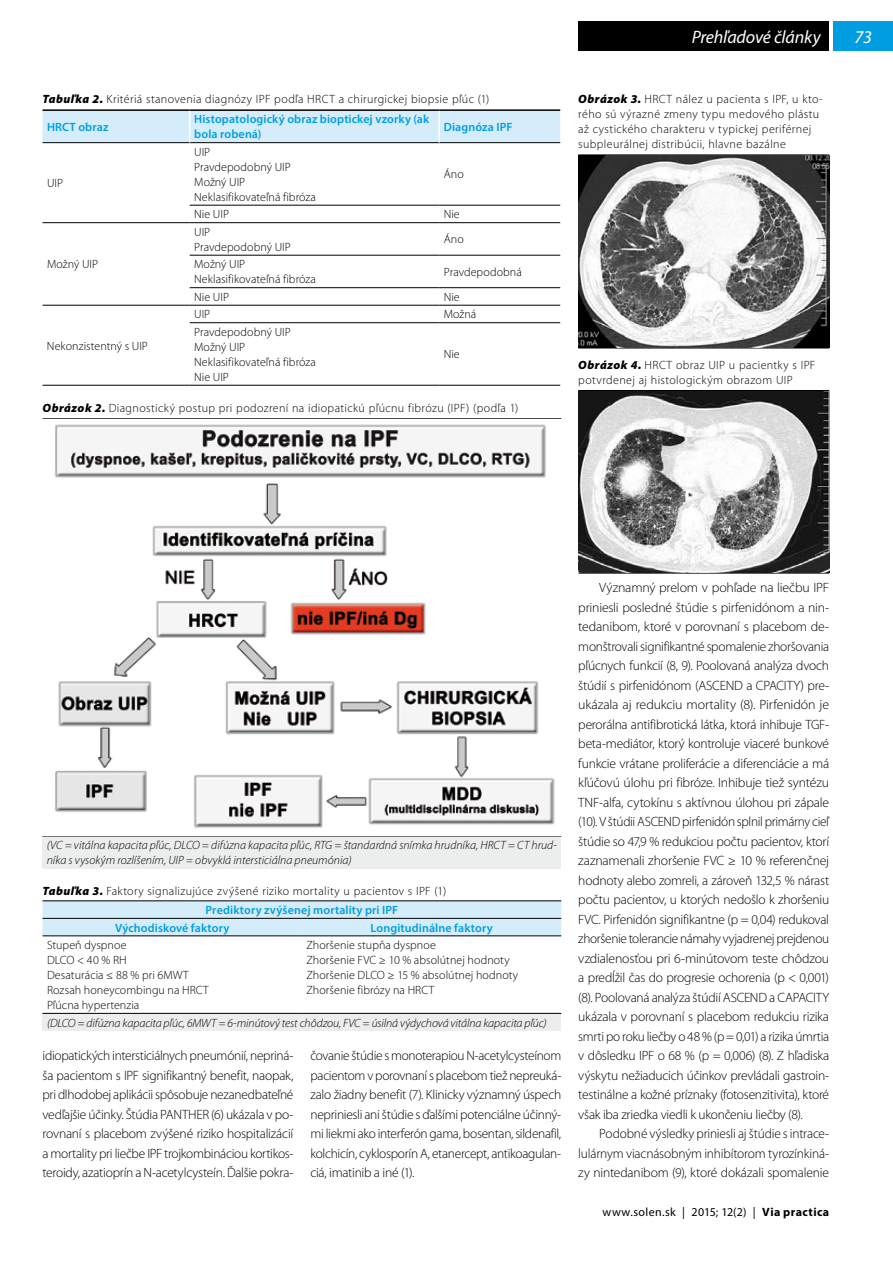
<style>
.page{position:relative;width:893px;height:1263px;background:#fff}
.page>*{position:absolute;margin:0;border:0;box-sizing:border-box;transform-origin:0 0}
.t1{font:italic 18px "Myriad Pro";letter-spacing:-.01em;color:#fff}
.t2{font:300 13.5px/19.5px "Myriad Pro";letter-spacing:-.02em;color:#000;text-align:justify}
.t3{font:300 12px/15px "Myriad Pro";letter-spacing:.015em;color:#000}
.t4{font:italic 300 12px/15px "Myriad Pro";color:#000}
.t5{font:300 12px/15px "Myriad Pro";letter-spacing:.035em;color:#000}
.t6{font:600 12px/15px "Myriad Pro";letter-spacing:.01em;color:#009ee0}
.t7{font:12px "Myriad Pro";letter-spacing:.03em;color:#000}
.s1{font-weight:900;font-style:italic}
.s2{font-weight:600;color:#009ee0}
.s3{font-weight:700}
</style>
<div class="page">
<div style="left:833px;top:21px;width:60px;height:30px;background:#009ee0"></div>
<div style="left:578px;top:21px;width:251px;height:30px;background:#000"></div>
<div style="left:43px;top:111px;width:517px;height:31px;background:#d5edfa"></div>
<svg style="left:43px;top:143px;width:517px;height:242px"></svg>
<hr style="left:43px;top:142px;width:147px;height:1px;background:#000">
<hr style="left:190px;top:142px;width:249px;height:1px;background:#000">
<hr style="left:439px;top:142px;width:121px;height:1px;background:#000">
<hr style="left:190px;top:205px;width:249px;height:1px;background:#000">
<hr style="left:439px;top:205px;width:121px;height:1px;background:#000">
<hr style="left:43px;top:222px;width:147px;height:1px;background:#000">
<hr style="left:190px;top:222px;width:249px;height:1px;background:#000">
<hr style="left:439px;top:222px;width:121px;height:1px;background:#000">
<hr style="left:190px;top:255px;width:249px;height:1px;background:#000">
<hr style="left:439px;top:255px;width:121px;height:1px;background:#000">
<hr style="left:190px;top:287px;width:249px;height:1px;background:#000">
<hr style="left:439px;top:287px;width:121px;height:1px;background:#000">
<hr style="left:43px;top:305px;width:147px;height:1px;background:#000">
<hr style="left:190px;top:305px;width:249px;height:1px;background:#000">
<hr style="left:439px;top:305px;width:121px;height:1px;background:#000">
<hr style="left:190px;top:322px;width:249px;height:1px;background:#000">
<hr style="left:439px;top:322px;width:121px;height:1px;background:#000">
<hr style="left:43px;top:109px;width:147px;height:2px;background:#000">
<hr style="left:190px;top:109px;width:249px;height:2px;background:#000">
<hr style="left:439px;top:109px;width:121px;height:2px;background:#000">
<hr style="left:189px;top:111px;width:1px;height:31px;background:#fff">
<hr style="left:438px;top:111px;width:2px;height:31px;background:#fff">
<hr style="left:43px;top:385px;width:147px;height:1px;background:#000">
<hr style="left:190px;top:385px;width:249px;height:1px;background:#000">
<hr style="left:439px;top:385px;width:121px;height:1px;background:#000">
<svg style="left:43px;top:901px;width:518px;height:112px"></svg>
<div style="left:43px;top:1013px;width:518px;height:18px;background:#eceded"></div>
<hr style="left:43px;top:900px;width:259px;height:1px;background:#000">
<hr style="left:302px;top:900px;width:259px;height:1px;background:#000">
<hr style="left:43px;top:918px;width:259px;height:1px;background:#000">
<hr style="left:302px;top:918px;width:259px;height:1px;background:#000">
<hr style="left:43px;top:935px;width:259px;height:1px;background:#000">
<hr style="left:302px;top:935px;width:259px;height:1px;background:#000">
<hr style="left:43px;top:1013px;width:259px;height:1px;background:#000">
<hr style="left:302px;top:1013px;width:259px;height:1px;background:#000">
<div style="left:43px;top:836px;width:518px;height:32px;background:#eceded"></div>
<hr style="left:43px;top:836px;width:518px;height:1px;background:#000">
<hr style="left:43px;top:418px;width:518px;height:2px;background:#000">
<img style="left:55px;top:424px;width:500px;height:404px">
<hr style="left:578px;top:348px;width:251px;height:1px;background:#000">
<hr style="left:578px;top:154px;width:251px;height:2px;background:#000">
<img style="left:578px;top:156px;width:251px;height:192px">
<hr style="left:578px;top:573px;width:251px;height:1px;background:#000">
<hr style="left:578px;top:390px;width:251px;height:1px;background:#000">
<img style="left:578px;top:391px;width:251px;height:182px">
<p class="t3" style="left:43px;top:92px;width:448px"><span class="s1">Tabuľka 2.</span> Kritériá stanovenia diagnózy IPF podľa HRCT a chirurgickej biopsie pľúc (1)</p>
<p class="t6" style="left:47px;top:119px;width:63px">HRCT obraz</p>
<p class="t6" style="left:194px;top:112px;width:237px">Histopatologický obraz bioptickej vzorky (ak bola robená)</p>
<p class="t6" style="left:444px;top:119px;width:70px">Diagnóza IPF</p>
<p class="t3" style="left:47px;top:176px;width:18px">UIP</p>
<p class="t3" style="left:194px;top:144px;width:123px">UIP<br>Pravdepodobný UIP<br>Možný UIP<br>Neklasifikovateľná fibróza</p>
<p class="t3" style="left:444px;top:167px;width:22px">Áno</p>
<p class="t3" style="left:47px;top:257px;width:53px">Možný UIP</p>
<p class="t3" style="left:47px;top:338px;width:102px">Nekonzistentný s UIP</p>
<p class="t3" style="left:194px;top:207px;width:36px">Nie UIP</p>
<p class="t3" style="left:444px;top:207px;width:18px">Nie</p>
<p class="t3" style="left:194px;top:224px;width:98px">UIP<br>Pravdepodobný UIP</p>
<p class="t3" style="left:444px;top:232px;width:22px">Áno</p>
<p class="t3" style="left:194px;top:257px;width:123px">Možný UIP<br>Neklasifikovateľná fibróza</p>
<p class="t3" style="left:444px;top:264px;width:80px">Pravdepodobná</p>
<p class="t3" style="left:194px;top:289px;width:36px">Nie UIP</p>
<p class="t3" style="left:444px;top:289px;width:18px">Nie</p>
<p class="t3" style="left:194px;top:307px;width:18px">UIP</p>
<p class="t3" style="left:444px;top:307px;width:34px">Možná</p>
<p class="t3" style="left:194px;top:324px;width:123px">Pravdepodobný UIP<br>Možný UIP<br>Neklasifikovateľná fibróza<br>Nie UIP</p>
<p class="t3" style="left:444px;top:347px;width:18px">Nie</p>
<p class="t3" style="left:43px;top:401px;width:477px"><span class="s1">Obrázok 2.</span> Diagnostický postup pri podozrení na idiopatickú pľúcnu fibrózu (IPF) (podľa 1)</p>
<h1 class="t1" style="left:692px;top:26px;width:130px">Prehľadové články</h1>
<p class="t5" style="left:578px;top:92px;width:246px"><span class="s1">Obrázok 3.</span> HRCT nález u pacienta s IPF, u kto&shy;rého sú výrazné zmeny typu medového plástu až cystického charakteru v typickej periférnej subpleurálnej distribúcii, hlavne bazálne</p>
<h1 class="t1" style="left:854px;top:26px;width:19px">73</h1>
<p class="t5" style="left:578px;top:357px;width:239px"><span class="s1">Obrázok 4.</span> HRCT obraz UIP u pacientky s IPF potvrdenej aj histologickým obrazom UIP</p>
<p class="t4" style="left:47px;top:838px;width:512px">(VC = vitálna kapacita pľúc, DLCO = difúzna kapacita pľúc, RTG = štandardná snímka hrudníka, HRCT = CT hrud&shy;níka s vysokým rozlíšením, UIP = obvyklá intersticiálna pneumónia)</p>
<p class="t3" style="left:206px;top:881px;width:242px;line-height:19.4px;text-indent:-163px"><span class="s1">Tabuľka 3.</span> Faktory signalizujúce zvýšené riziko mortality u pacientov s IPF (1)<br><span class="s2">Prediktory zvýšenej mortality pri IPF</span></p>
<p class="t6" style="left:115px;top:920px;width:116px">Východiskové faktory</p>
<p class="t6" style="left:370px;top:920px;width:124px">Longitudinálne faktory</p>
<p class="t3" style="left:47px;top:937px;width:163px">Stupeň dyspnoe<br>DLCO &lt; 40 % RH<br>Desaturácia ≤ 88 % pri 6MWT<br>Rozsah honeycombingu na HRCT<br>Pľúcna hypertenzia</p>
<p class="t3" style="left:306px;top:937px;width:213px">Zhoršenie stupňa dyspnoe<br>Zhoršenie FVC ≥ 10 % absolútnej hodnoty<br>Zhoršenie DLCO ≥ 15 % absolútnej hodnoty<br>Zhoršenie fibrózy na HRCT</p>
<p class="t4" style="left:47px;top:1015px;width:501px">(DLCO = difúzna kapacita pľúc, 6MWT = 6-minútový test chôdzou, FVC = úsilná výdychová vitálna kapacita pľúc)</p>
<p class="t2" style="left:43px;top:1046px;width:252px">idiopatických intersticiálnych pneumónií, nepriná&shy;ša pacientom s IPF signifikantný benefit, naopak, pri dlhodobej aplikácii spôsobuje nezanedbateľné vedľajšie účinky. Štúdia PANTHER (6) ukázala v po&shy;rovnaní s placebom zvýšené riziko hospitalizácií a mortality pri liečbe IPF trojkombináciou kortikos&shy;teroidy, azatioprín a N-acetylcysteín. Ďalšie pokra-</p>
<p class="t2" style="left:310px;top:1046px;width:252px">čovanie štúdie s monoterapiou N-acetylcysteínom pacientom v porovnaní s placebom tiež nepreuká&shy;zalo žiadny benefit (7). Klinicky významný úspech nepriniesli ani štúdie s ďalšími potenciálne účinný&shy;mi liekmi ako interferón gama, bosentan, sildenafil, kolchicín, cyklosporín A, etanercept, antikoagulan&shy;ciá, imatinib a iné (1).</p>
<p class="t2" style="left:578px;top:578px;width:252px;text-indent:21px">Významný prelom v pohľade na liečbu IPF priniesli posledné štúdie s pirfenidónom a nin&shy;tedanibom, ktoré v porovnaní s placebom de&shy;monštrovali signifikantné spomalenie zhoršovania pľúcnych funkcií (8, 9). Poolovaná analýza dvoch štúdií s pirfenidónom (ASCEND a CPACITY) pre&shy;ukázala aj redukciu mortality (8). Pirfenidón je perorálna antifibrotická látka, ktorá inhibuje TGF&shy;beta-mediátor, ktorý kontroluje viaceré bunkové funkcie vrátane proliferácie a diferenciácie a má kľúčovú úlohu pri fibróze. Inhibuje tiež syntézu TNF-alfa, cytokínu s aktívnou úlohou pri zápale (10). V štúdii ASCEND pirfenidón splnil primárny cieľ štúdie so 47,9 % redukciou počtu pacientov, ktorí zaznamenali zhoršenie FVC ≥ 10 % referenčnej hodnoty alebo zomreli, a zároveň 132,5 % nárast počtu pacientov, u ktorých nedošlo k zhoršeniu FVC. Pirfenidón signifikantne (p = 0,04) redukoval zhoršenie tolerancie námahy vyjadrenej prejdenou vzdialenosťou pri 6-minútovom teste chôdzou a predĺžil čas do progresie ochorenia (p &lt; 0,001) (8). Poolovaná analýza štúdií ASCEND a CAPACITY ukázala v porovnaní s placebom redukciu rizika smrti po roku liečby o 48 % (p = 0,01) a rizika úmrtia v dôsledku IPF o 68 % (p = 0,006) (8). Z hľadiska výskytu nežiaducich účinkov prevládali gastroin&shy;testinálne a kožné príznaky (fotosenzitivita), ktoré však iba zriedka viedli k ukončeniu liečby (8).</p>
<p class="t2" style="left:578px;top:1124px;width:252px;text-indent:21px">Podobné výsledky priniesli aj štúdie s intrace&shy;lulárnym viacnásobným inhibítorom tyrozínkiná&shy;zy nintedanibom (9), ktoré dokázali spomalenie</p>
<p class="t7" style="left:603px;top:1205px;width:228px">www.solen.sk | 2015; 12(2) | <span class="s3">Via practica</span></p>
</div>
